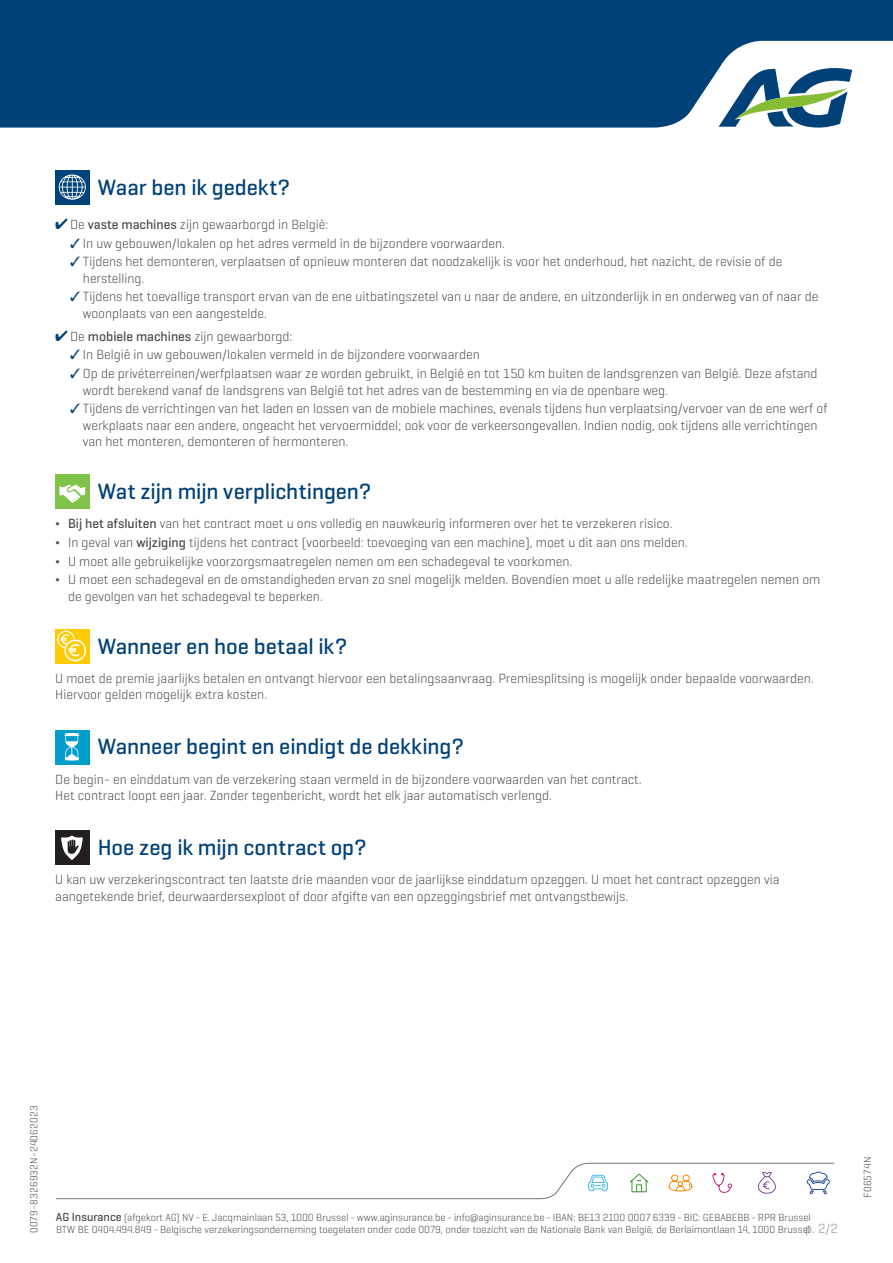
<style>
.page{position:relative;width:893px;height:1263px;background:#fff}
.page>*{position:absolute;margin:0;border:0;box-sizing:border-box;transform-origin:0 0}
.t1{font:500 22.5px "Geogrotesque";color:#004177}
.t2{font:300 13.5px/16.5px "Geogrotesque";color:#4a4a49}
.t3{font:13.5px "Geogrotesque";color:#a4acb1}
.t4{font:300 10.5px/12px "AG Geogrotesque";color:#4a4a49}
.t5{font:300 10.5px "Geogrotesque";letter-spacing:.02em;color:#4a4a49}
.s1{color:#004177}
.s2{font-weight:500}
.s3{font-weight:500;font-size:12px}
</style>
<div class="page">
<svg style="left:56px;top:1163px;width:778px;height:36px"></svg>
<svg style="left:0;top:0;width:893px;height:128px;background:#124e81"></svg>
<svg style="left:719px;top:63px;width:133px;height:65px"></svg>
<div style="left:55px;top:170px;width:34px;height:34px;background:#00427a"></div>
<svg style="left:59px;top:174px;width:27px;height:26px"></svg>
<div style="left:55px;top:474px;width:34px;height:34px;background:#7fc349"></div>
<svg style="left:59px;top:484px;width:26px;height:19px"></svg>
<div style="left:55px;top:629px;width:34px;height:34px;background:#ffcb05"></div>
<svg style="left:57px;top:631px;width:29px;height:30px"></svg>
<div style="left:55px;top:730px;width:34px;height:34px;background:#009dca"></div>
<svg style="left:64px;top:733px;width:15px;height:27px"></svg>
<div style="left:55px;top:831px;width:34px;height:34px;background:#231f20"></div>
<svg style="left:61px;top:835px;width:22px;height:25px"></svg>
<h1 class="t1" style="left:98px;top:174px;width:194px">Waar ben ik gedekt?</h1>
<p class="t2" style="left:55px;top:216px;width:274px"><span class="s1">✔</span> De <span class="s2">vaste machines</span> zijn gewaarborgd in België:</p>
<p class="t2" style="left:70px;top:234px;width:436px"><span class="s1">✓</span> In uw gebouwen/lokalen op het adres vermeld in de bijzondere voorwaarden.</p>
<p class="t2" style="left:83px;top:253px;width:701px;text-indent:-13px"><span class="s1">✓</span> Tijdens het demonteren, verplaatsen of opnieuw monteren dat noodzakelijk is voor het onderhoud, het nazicht, de revisie of de herstelling.</p>
<p class="t2" style="left:83px;top:288px;width:737px;text-indent:-13px"><span class="s1">✓</span> Tijdens het toevallige transport ervan van de ene uitbatingszetel van u naar de andere, en uitzonderlijk in en onderweg van of naar de woonplaats van een aangestelde.</p>
<p class="t2" style="left:55px;top:327px;width:239px"><span class="s1">✔</span> De <span class="s2">mobiele machines</span> zijn gewaarborgd:</p>
<p class="t2" style="left:70px;top:346px;width:411px"><span class="s1">✓</span> In België in uw gebouwen/lokalen vermeld in de bijzondere voorwaarden</p>
<p class="t2" style="left:83px;top:365px;width:736px;text-indent:-13px"><span class="s1">✓</span> Op de privéterreinen/werfplaatsen waar ze worden gebruikt, in België en tot 150 km buiten de landsgrenzen van België. Deze afstand wordt berekend vanaf de landsgrens van België tot het adres van de bestemming en via de openbare weg.</p>
<p class="t2" style="left:83px;top:400px;width:746px;text-indent:-13px"><span class="s1">✓</span> Tijdens de verrichtingen van het laden en lossen van de mobiele machines, evenals tijdens hun verplaatsing/vervoer van de ene werf of werkplaats naar een andere, ongeacht het vervoermiddel; ook voor de verkeersongevallen. Indien nodig, ook tijdens alle verrichtingen van het monteren, demonteren of hermonteren.</p>
<h1 class="t1" style="left:98px;top:477px;width:275px">Wat zijn mijn verplichtingen?</h1>
<p class="t2" style="left:55px;top:514px;width:767px;line-height:18.6px">Δ <span class="s2">Bij het afsluiten</span> van het contract moet u ons volledig en nauwkeurig informeren over het te verzekeren risico.<br>Δ In geval van <span class="s2">wijziging</span> tijdens het contract (voorbeeld: toevoeging van een machine), moet u dit aan ons melden.<br>Δ U moet alle gebruikelijke voorzorgsmaatregelen nemen om een schadegeval te voorkomen.<br>Δ U moet een schadegeval en de omstandigheden ervan zo snel mogelijk melden. Bovendien moet u alle redelijke maatregelen nemen om</p>
<p class="t2" style="left:68px;top:587px;width:256px">de gevolgen van het schadegeval te beperken.</p>
<h1 class="t1" style="left:98px;top:632px;width:251px">Wanneer en hoe betaal ik?</h1>
<p class="t2" style="left:55px;top:669px;width:760px">U moet de premie jaarlijks betalen en ontvangt hiervoor een betalingsaanvraag. Premiesplitsing is mogelijk onder bepaalde voorwaarden.<br>Hiervoor gelden mogelijk extra kosten.</p>
<h1 class="t1" style="left:98px;top:733px;width:368px">Wanneer begint en eindigt de dekking?</h1>
<p class="t2" style="left:55px;top:770px;width:588px">De begin- en einddatum van de verzekering staan vermeld in de bijzondere voorwaarden van het contract.<br>Het contract loopt een jaar. Zonder tegenbericht, wordt het elk jaar automatisch verlengd.</p>
<h1 class="t1" style="left:98px;top:833px;width:270px">Hoe zeg ik mijn contract op?</h1>
<p class="t2" style="left:55px;top:871px;width:726px">U kan uw verzekeringscontract ten laatste drie maanden voor de jaarlijkse einddatum opzeggen. U moet het contract opzeggen via aangetekende brief, deurwaardersexploot of door afgifte van een opzeggingsbrief met ontvangstbewijs.</p>
<p class="t5" style="left:28px;top:1233px;width:129px;rotate:-90deg">0079-8326932N-24062023</p>
<p class="t4" style="left:56px;top:1211px;width:756px"><span class="s3">AG Insurance</span> (afgekort AG) NV - E. Jacqmainlaan 53, 1000 Brussel - www.aginsurance.be - info@aginsurance.be - IBAN: BE13 2100 0007 6339 - BIC: GEBABEBB - RPR Brussel<br>BTW BE 0404.494.849 - Belgische verzekeringsonderneming toegelaten onder code 0079, onder toezicht van de Nationale Bank van België, de Berlaimontlaan 14, 1000 Brussel</p>
<p class="t3" style="left:805px;top:1220px;width:34px">p. 2/2</p>
<p class="t5" style="left:861px;top:1198px;width:43px;rotate:-90deg">F06574N</p>
</div>
